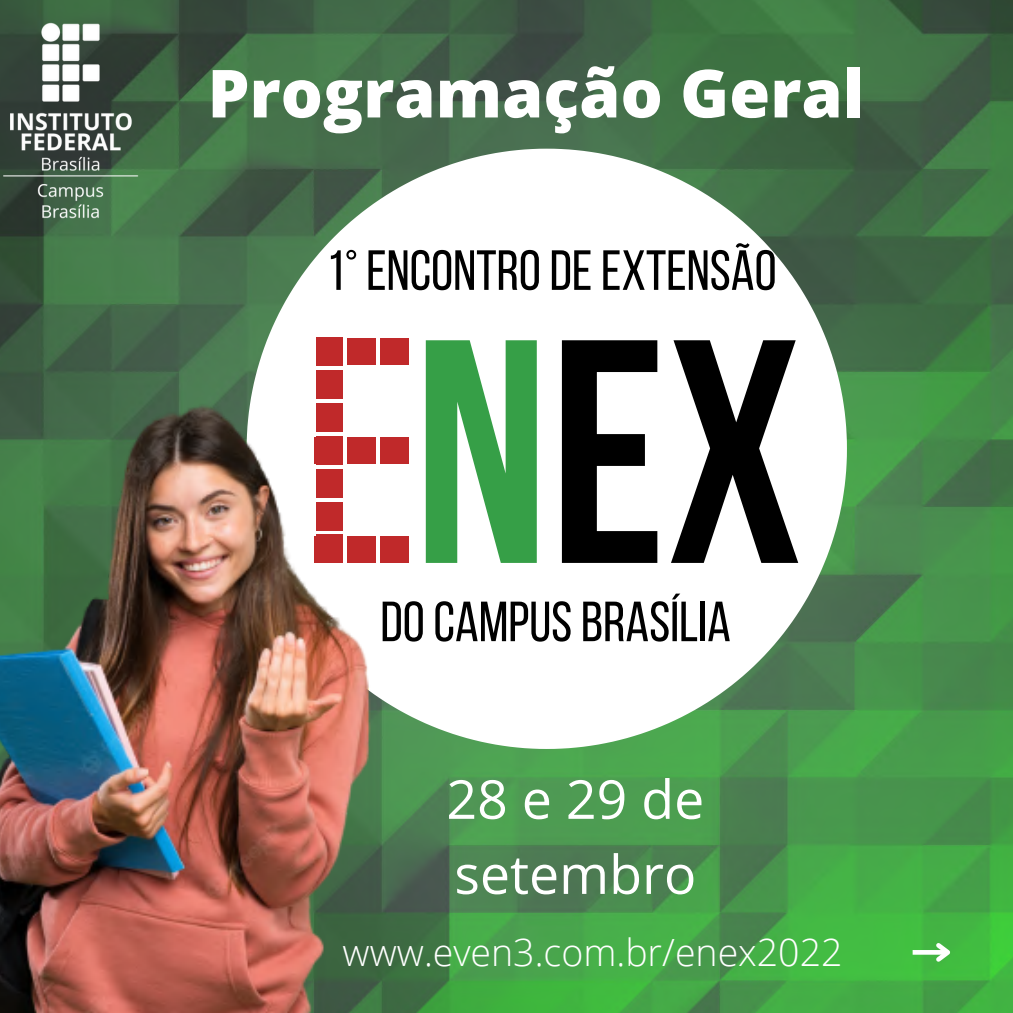
<style>
.page{position:relative;width:1013px;height:1013px;background:#fff}
.page>*{position:absolute;margin:0;border:0;box-sizing:border-box;transform-origin:0 0}
.t1{font:318px "Bebas Neue Cyrillic";color:#000}
.t2{font:800 66.38px "Open Sans";color:#fff}
.t3{font:56.5px "Bebas Neue";color:#000}
.t4{font:53.62px/75px "Open Sans";color:#fff}
.t5{font:300 37.5px "Open Sans";color:#fff}
.s1{color:#369f47}
</style>
<div class="page">
<img style="left:0;top:0;width:1012px;height:1012px">
<svg style="left:247px;top:149px;width:600px;height:600px"></svg>
<div style="left:316px;top:338px;width:26px;height:28px;background:#c0292a"></div>
<div style="left:347px;top:338px;width:28px;height:26px;background:#c0292a"></div>
<div style="left:380px;top:338px;width:28px;height:26px;background:#c0292a"></div>
<img style="left:0;top:351px;width:689px;height:661px">
<hr style="left:912px;top:950px;width:35px;height:4px;background:#fff">
<svg style="left:931px;top:938px;width:24px;height:27px"></svg>
<img style="left:0;top:0;width:141px;height:232px">
<p class="t2" style="left:207px;top:47px;width:658px">Programação Geral</p>
<p class="t3" style="left:326px;top:247px;width:452px">1°ENCONTRODEEXTENSÃO</p>
<h1 class="t1" style="left:413px;top:324px;width:391px"><span class="s1">N</span>EX</h1>
<p class="t3" style="left:380px;top:598px;width:352px">DOCAMPUSBRASÍLIA</p>
<p class="t4" style="left:446px;top:760px;width:259px">28 e 29 de setembro</p>
<p class="t5" style="left:342px;top:926px;width:501px">www.even3.com.br/enex2022</p>
</div>
